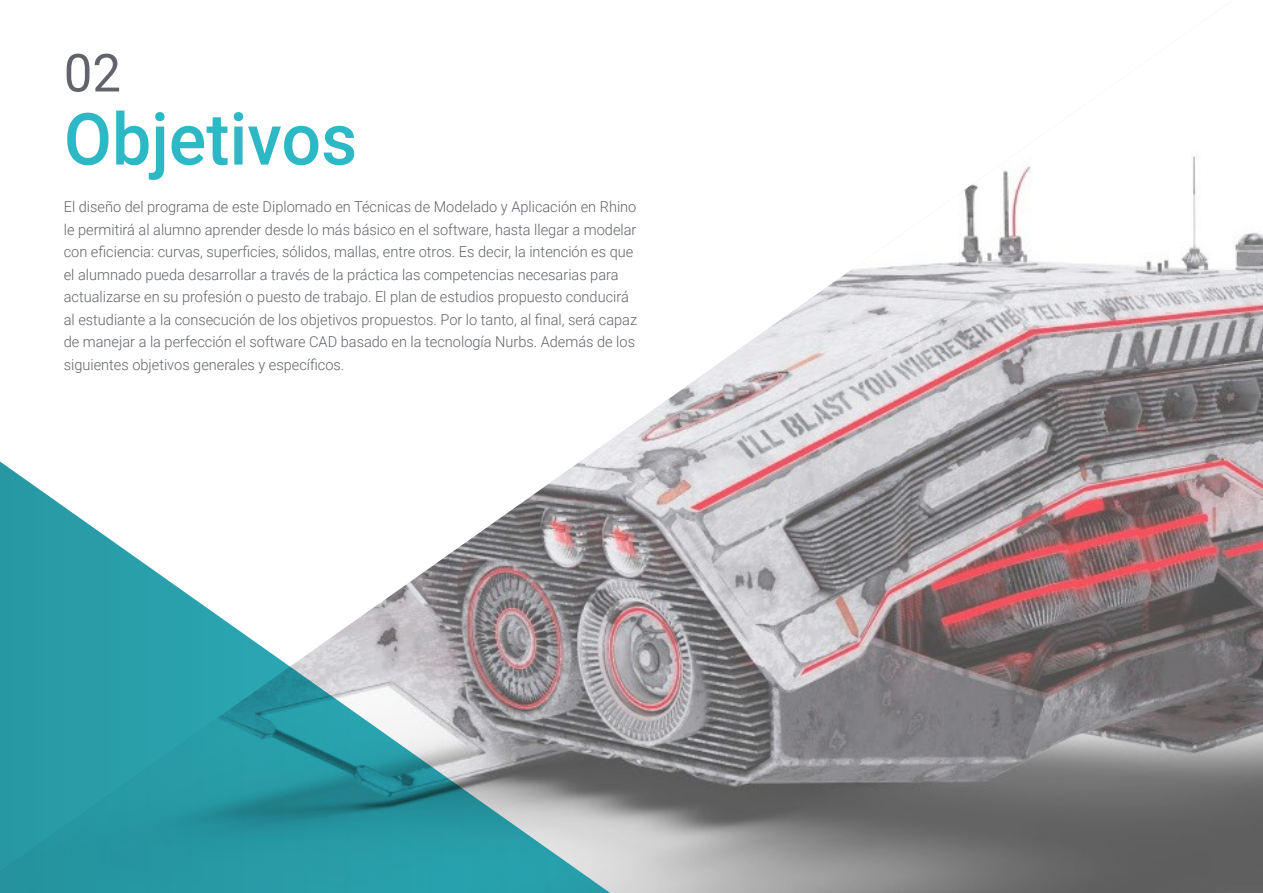
<style>
.page{position:relative;width:1263px;height:893px;background:#fff}
.page>*{position:absolute;margin:0;border:0;box-sizing:border-box;transform-origin:0 0}
.t1{font:500 72px "Roboto";color:#2db8c5}
.t2{font:52.5px "Roboto";color:#61646a}
.t3{font:300 15px/22.5px "Roboto";color:#61646a}
</style>
<div class="page">
<img style="left:602px;top:156px;width:661px;height:737px">
<svg style="left:0;top:446px;width:640px;height:447px"></svg>
<h2 class="t2" style="left:64px;top:36px;width:59px">02</h2>
<h1 class="t1" style="left:64px;top:89px;width:295px">Objetivos</h1>
<p class="t3" style="left:64px;top:195px;width:575px">El diseño del programa de este Diplomado en Técnicas de Modelado y Aplicación en Rhino le permitirá al alumno aprender desde lo más básico en el software, hasta llegar a modelar con eficiencia: curvas, superficies, sólidos, mallas, entre otros. Es decir, la intención es que el alumnado pueda desarrollar a través de la práctica las competencias necesarias para actualizarse en su profesión o puesto de trabajo. El plan de estudios propuesto conducirá al estudiante a la consecución de los objetivos propuestos. Por lo tanto, al final, será capaz de manejar a la perfección el software CAD basado en la tecnología Nurbs. Además de los siguientes objetivos generales y específicos.</p>
</div>
